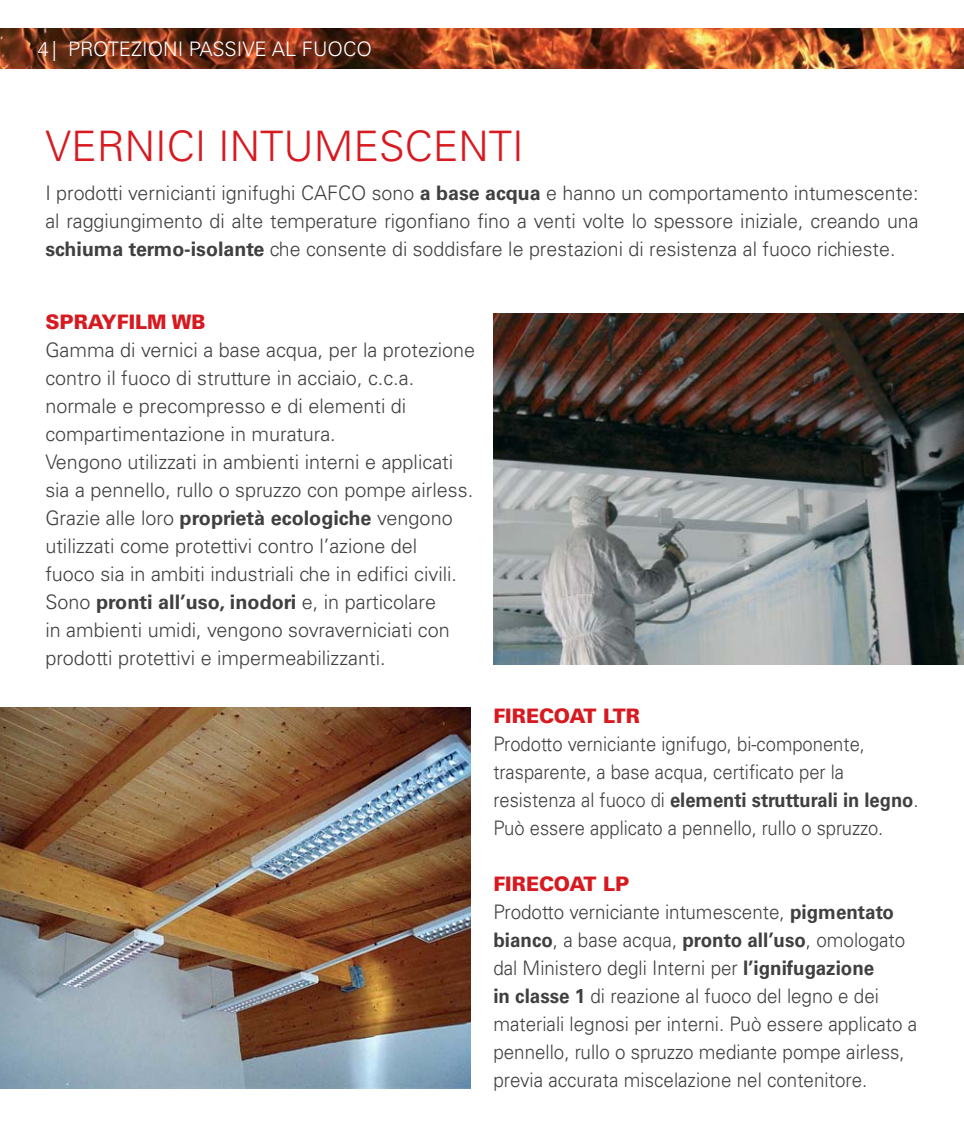
<style>
.page{position:relative;width:964px;height:1134px;background:#fff}
.page>*{position:absolute;margin:0;border:0;box-sizing:border-box;transform-origin:0 0}
.t1{font:300 42px "Univers";color:#d71920}
.t2{font:300 20px/28px "Univers";color:#404041;text-align:justify}
.t3{font:300 20px/28px "Univers";color:#404041;scale:.94 1}
.t4{font:300 20px/28px "Univers";color:#404041;scale:.92 1}
.t5{font:300 20px "Univers";color:#fff}
.t6{font:900 20px "Univers";color:#d71920}
.s1{font-weight:700}
.s2{font-weight:900;color:#d71920}
</style>
<div class="page">
<img style="left:0;top:28px;width:964px;height:40px">
<img style="left:963px;top:30px;width:1px;height:38px">
<img style="left:0;top:707px;width:471px;height:382px">
<img style="left:493px;top:313px;width:471px;height:352px">
<p class="t5" style="left:38px;top:41px;width:336px">4 | PROTEZIONI PASSIVE AL FUOCO</p>
<h1 class="t1" style="left:45px;top:131px;width:480px">VERNICI INTUMESCENTI</h1>
<p class="t2" style="left:45px;top:180px;width:875px">I prodotti vernicianti ignifughi CAFCO sono <span class="s1">a base acqua</span> e hanno un comportamento intumescente: al raggiungimento di alte temperature rigonfiano fino a venti volte lo spessore iniziale, creando una <span class="s1">schiuma termo-isolante</span> che consente di soddisfare le prestazioni di resistenza al fuoco richieste.</p>
<p class="t6" style="left:45px;top:315px;width:162px">SPRAYFILM WB</p>
<p class="t2" style="left:45px;top:338px;width:431px;text-align:left">Gamma di vernici a base acqua, per la protezione contro il fuoco di strutture in acciaio, c.c.a. normale e precompresso e di elementi di compartimentazione in muratura.<br>Vengono utilizzati in ambienti interni e applicati sia a pennello, rullo o spruzzo con pompe airless.<br>Grazie alle loro <span class="s1">proprietà ecologiche</span> vengono utilizzati come protettivi contro l’azione del<br>fuoco sia in ambiti industriali che in edifici civili.<br>Sono <span class="s1">pronti all’uso, inodori</span> e, in particolare<br>in ambienti umidi, vengono sovraverniciati con prodotti protettivi e impermeabilizzanti.</p>
<p class="t6" style="left:493px;top:709px;width:148px">FIRECOAT LTR</p>
<p class="t4" style="left:493px;top:732px;width:464px">Prodotto verniciante ignifugo, bi-componente, trasparente, a base acqua, certificato per la resistenza al fuoco di <span class="s1">elementi strutturali in legno</span>.<br>Può essere applicato a pennello, rullo o spruzzo.</p>
<p class="t3" style="left:493px;top:872px;width:452px"><span class="s2">FIRECOAT LP<br></span>Prodotto verniciante intumescente, <span class="s1">pigmentato bianco</span>, a base acqua, <span class="s1">pronto all’uso</span>, omologato dal Ministero degli Interni per <span class="s1">l’ignifugazione<br>in classe 1</span> di reazione al fuoco del legno e dei materiali legnosi per interni. Può essere applicato a pennello, rullo o spruzzo mediante pompe airless, previa accurata miscelazione nel contenitore.</p>
</div>
